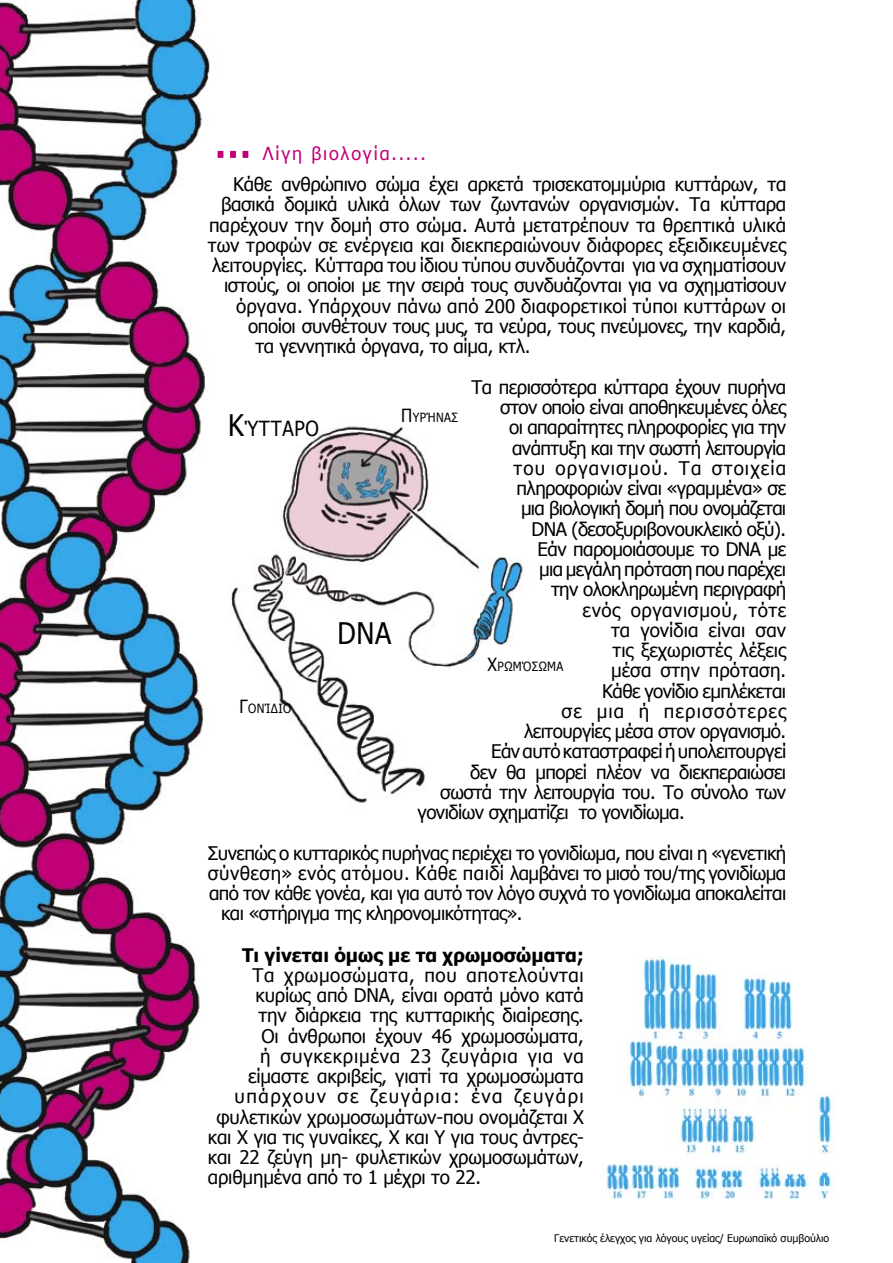
<style>
.page{position:relative;width:893px;height:1263px;background:#fff}
.page>*{position:absolute;margin:0;border:0;box-sizing:border-box;transform-origin:0 0}
.t1{font:29.7px "Tahoma";color:#000;scale:.91 1}
.t2{font:20.85px "Tahoma";letter-spacing:.035em;color:#000;scale:.91 1}
.t3{font:18.75px "Tahoma";letter-spacing:-.02em;color:#000}
.t4{font:18.75px "Tahoma";color:#000}
.t5{font:18.75px "Tahoma";letter-spacing:.01em;color:#000}
.t6{font:18.75px "Tahoma";letter-spacing:.03em;color:#000}
.t7{font:18.75px "Tahoma";letter-spacing:.06em;color:#000}
.t8{font:18.75px "Tahoma";letter-spacing:-.04em;color:#000}
.t9{font:700 18.75px "Tahoma";color:#000}
.t10{font:18.75px "Tahoma";letter-spacing:.08em;color:#000}
.t11{font:18.75px "Tahoma";letter-spacing:.04em;color:#000}
.t12{font:18px "Tahoma";letter-spacing:.1em;color:#c10077}
.t13{font:12.75px "Tahoma";letter-spacing:.035em;color:#000;scale:.91 1}
.t14{font:10.5px "Tahoma";color:#000}
.s1{font-size:18.15px}
.s2{font-size:29.7px}
</style>
<div class="page">
<img style="left:0;top:0;width:211px;height:1263px">
<img style="left:230px;top:426px;width:293px;height:377px">
<img style="left:605px;top:957px;width:230px;height:242px">
<div style="left:241px;top:149px;width:9px;height:10px;background:#c10077"></div>
<div style="left:240px;top:148px;width:11px;height:13px;border:3px solid #fff"></div>
<div style="left:229px;top:149px;width:8px;height:10px;background:#c10077"></div>
<div style="left:227px;top:148px;width:12px;height:13px;border:3px solid #fff"></div>
<div style="left:216px;top:149px;width:9px;height:10px;background:#c10077"></div>
<div style="left:215px;top:148px;width:11px;height:13px;border:3px solid #fff"></div>
<p class="t12" style="left:263px;top:142px;width:165px">Λίγη βιολογία.....</p>
<p class="t3" style="left:233px;top:172px;width:555px">Κάθε ανθρώπινο σώμα έχει αρκετά τρισεκατομμύρια κυττάρων, τα</p>
<p class="t3" style="left:221px;top:192px;width:567px">βασικά δομικά υλικά όλων των ζωντανών οργανισμών. Τα κύτταρα</p>
<p class="t4" style="left:209px;top:212px;width:579px">παρέχουν την δομή στο σώμα. Αυτά μετατρέπουν τα θρεπτικά υλικά</p>
<p class="t4" style="left:208px;top:233px;width:580px">των τροφών σε ενέργεια και διεκπεραιώνουν διάφορες εξειδικευμένες</p>
<p class="t3" style="left:212px;top:253px;width:576px">λειτουργίες. Κύτταρα του ίδιου τύπου συνδυάζονται για να σχηματίσουν</p>
<p class="t3" style="left:224px;top:273px;width:564px">ιστούς, οι οποίοι με την σειρά τους συνδυάζονται για να σχηματίσουν</p>
<p class="t5" style="left:236px;top:293px;width:552px">όργανα. Υπάρχουν πάνω από 200 διαφορετικοί τύποι κυττάρων οι</p>
<p class="t3" style="left:248px;top:314px;width:540px">οποίοι συνθέτουν τους μυς, τα νεύρα, τους πνεύμονες, την καρδιά,</p>
<p class="t3" style="left:256px;top:334px;width:277px">τα γεννητικά όργανα, το αίμα, κτλ.</p>
<p class="t3" style="left:472px;top:374px;width:316px">Τα περισσότερα κύτταρα έχουν πυρήνα</p>
<p class="t3" style="left:500px;top:395px;width:288px">στον οποίο είναι αποθηκευμένες όλες</p>
<p class="t3" style="left:509px;top:415px;width:279px">οι απαραίτητες πληροφορίες για την</p>
<p class="t3" style="left:512px;top:435px;width:276px">ανάπτυξη και την σωστή λειτουργία</p>
<p class="t7" style="left:514px;top:455px;width:274px">του οργανισμού. Τα στοιχεία</p>
<p class="t3" style="left:517px;top:476px;width:271px">πληροφοριών είναι «γραμμένα» σε</p>
<p class="t8" style="left:521px;top:496px;width:267px">μια βιολογική δομή που ονομάζεται</p>
<p class="t3" style="left:532px;top:516px;width:256px">DNA (δεσοξυριβονουκλεικό οξύ).</p>
<p class="t3" style="left:538px;top:536px;width:250px">Εάν παρομοιάσουμε το DNA με</p>
<p class="t3" style="left:539px;top:557px;width:249px">μια μεγάλη πρόταση που παρέχει</p>
<p class="t3" style="left:551px;top:577px;width:237px">την ολοκληρωμένη περιγραφή</p>
<p class="t6" style="left:583px;top:597px;width:205px">ενός οργανισμού, τότε</p>
<p class="t4" style="left:611px;top:617px;width:177px">τα γονίδια είναι σαν</p>
<p class="t4" style="left:613px;top:638px;width:175px">τις ξεχωριστές λέξεις</p>
<p class="t4" style="left:611px;top:658px;width:177px">μέσα στην πρόταση.</p>
<p class="t3" style="left:602px;top:678px;width:186px">Κάθε γονίδιο εμπλέκεται</p>
<p class="t7" style="left:562px;top:698px;width:226px">σε μια ή περισσότερες</p>
<p class="t3" style="left:524px;top:719px;width:264px">λειτουργίες μέσα στον οργανισμό.</p>
<p class="t3" style="left:491px;top:739px;width:297px">Εάν αυτό καταστραφεί ή υπολειτουργεί</p>
<p class="t3" style="left:470px;top:759px;width:318px">δεν θα μπορεί πλέον να διεκπεραιώσει</p>
<p class="t3" style="left:440px;top:779px;width:348px">σωστά την λειτουργία του. Το σύνολο των</p>
<p class="t3" style="left:418px;top:800px;width:269px">γονιδίων σχηματίζει το γονιδίωμα.</p>
<p class="t3" style="left:208px;top:840px;width:580px">Συνεπώς ο κυτταρικός πυρήνας περιέχει το γονιδίωμα, που είναι η «γενετική</p>
<p class="t3" style="left:208px;top:860px;width:580px">σύνθεση» ενός ατόμου. Κάθε παιδί λαμβάνει το μισό του/της γονιδίωμα</p>
<p class="t3" style="left:209px;top:881px;width:579px">από τον κάθε γονέα, και για αυτό τον λόγο συχνά το γονιδίωμα αποκαλείται</p>
<p class="t3" style="left:221px;top:901px;width:303px">και «στήριγμα της κληρονομικότητας».</p>
<p class="t9" style="left:242px;top:941px;width:343px">Τι γίνεται όμως με τα χρωμοσώματα;</p>
<p class="t6" style="left:253px;top:962px;width:333px">Τα χρωμοσώματα, που αποτελούνται</p>
<p class="t3" style="left:256px;top:983px;width:330px">κυρίως από DNA, είναι ορατά μόνο κατά</p>
<p class="t3" style="left:259px;top:1003px;width:327px">την διάρκεια της κυτταρικής διαίρεσης.</p>
<p class="t3" style="left:262px;top:1023px;width:324px">Οι άνθρωποι έχουν 46 χρωμοσώματα,</p>
<p class="t11" style="left:260px;top:1043px;width:325px">ή συγκεκριμένα 23 ζευγάρια για να</p>
<p class="t3" style="left:248px;top:1064px;width:337px">είμαστε ακριβείς, γιατί τα χρωμοσώματα</p>
<p class="t10" style="left:235px;top:1084px;width:351px">υπάρχουν σε ζευγάρια: ένα ζευγάρι</p>
<p class="t3" style="left:217px;top:1104px;width:369px">φυλετικών χρωμοσωμάτων-που ονομάζεται Χ</p>
<p class="t3" style="left:208px;top:1124px;width:377px">και Χ για τις γυναίκες, Χ και Υ για τους άντρες-</p>
<p class="t3" style="left:208px;top:1145px;width:377px">και 22 ζεύγη μη- φυλετικών χρωμοσωμάτων,</p>
<p class="t3" style="left:208px;top:1165px;width:275px">αριθμημένα από το 1 μέχρι το 22.</p>
<p class="t13" style="left:401px;top:409px;width:64px"><span class="s1">Π</span>ΥΡΉΝΑΣ</p>
<p class="t2" style="left:228px;top:414px;width:101px"><span class="s2">Κ</span>ΎΤΤΑΡΟ</p>
<p class="t1" style="left:337px;top:614px;width:61px">DNA</p>
<p class="t13" style="left:488px;top:657px;width:85px"><span class="s1">Χ</span>ΡΩΜΌΣΩΜΑ</p>
<p class="t13" style="left:239px;top:700px;width:59px"><span class="s1">Γ</span>ΟΝΊΔΙΟ</p>
<p class="t14" style="left:554px;top:1231px;width:277px">Γενετικός έλεγχος για λόγους υγείας/ Ευρωπαϊκό συμβούλιο</p>
</div>
